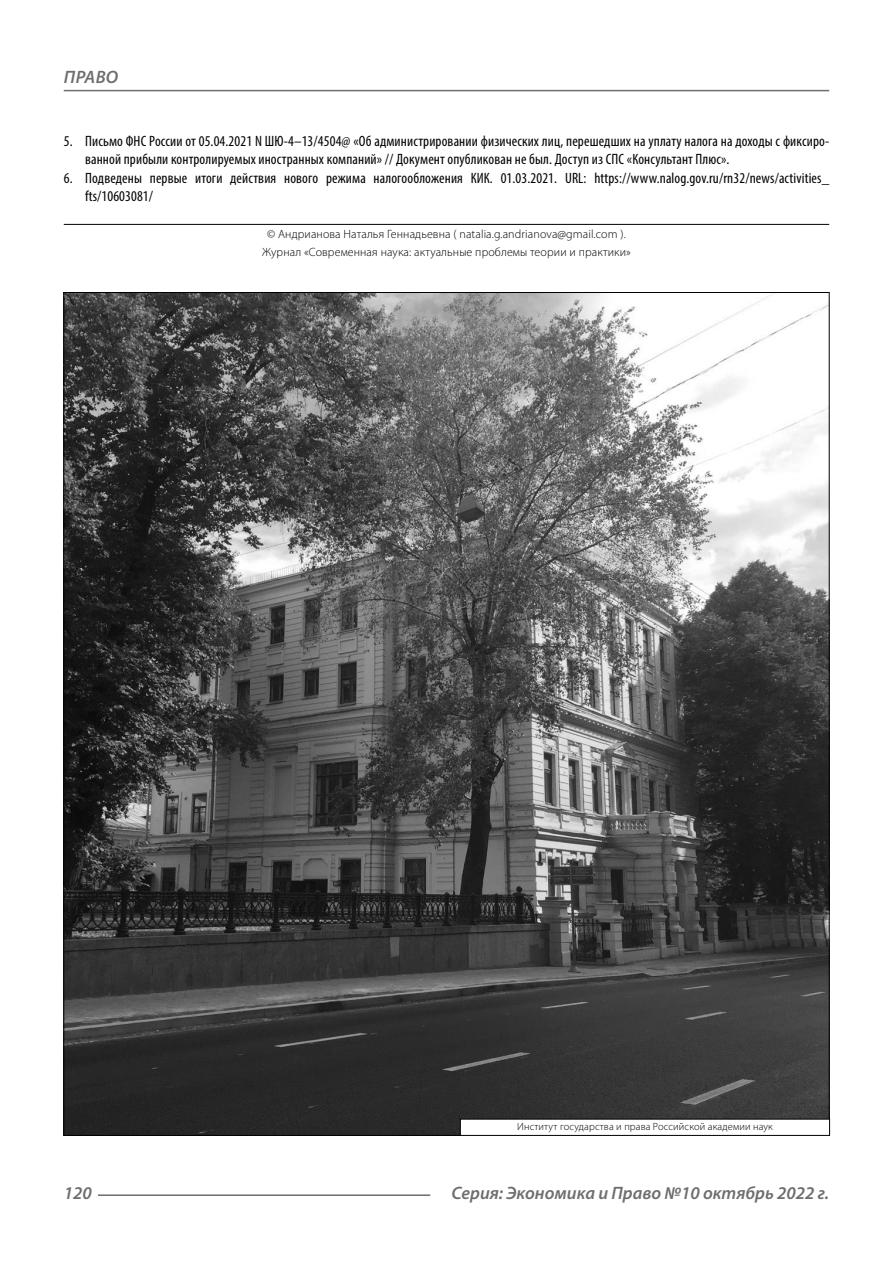
<style>
.page{position:relative;width:893px;height:1263px;background:#fff}
.page>*{position:absolute;margin:0;border:0;box-sizing:border-box;transform-origin:0 0}
.t1{font:italic 600 18px "Myriad Pro";color:#6e6e6e}
.t2{font:condensed 15px/18.3px "Myriad Pro";letter-spacing:.01em;color:#000}
.Copy{font:300 12px/18.3px "Myriad Pro";letter-spacing:.01em;color:#000;text-align:center}
.Author-doc{font:300 10.5px "Myriad Pro";letter-spacing:.01em;color:#000}
</style>
<div class="page">
<hr style="left:64px;top:224px;width:765px;height:1px;background:#000">
<img style="left:65px;top:294px;width:763px;height:840px">
<div style="left:460px;top:1119px;width:370px;height:16px;background:#fff"></div>
<div style="left:460px;top:1119px;width:370px;height:17px;border:1px solid #000"></div>
<hr style="left:98px;top:1194px;width:332px;height:2px;background:#6e6e6e">
<hr style="left:64px;top:90px;width:765px;height:1px;background:#6e6e6e">
<p class="t1" style="left:64px;top:66px;width:56px">ПРАВО</p>
<p class="t2" style="left:85px;top:132px;width:746px;text-indent:-21px">5. Письмо ФНС России от 05.04.2021 N ШЮ‑4–13/4504@ «Об администрировании физических лиц, перешедших на уплату налога на доходы с фиксиро&shy;ванной прибыли контролируемых иностранных компаний» // Документ опубликован не был. Доступ из СПС «Консультант Плюс».</p>
<p class="t2" style="left:85px;top:168px;width:746px;text-indent:-21px">6. Подведены первые итоги действия нового режима налогообложения КИК. 01.03.2021. URL: https://www.nalog.gov.ru/rn32/news/activities_ fts/10603081/</p>
<p class="Copy" style="left:262px;top:224px;width:370px">© Андрианова Наталья Геннадьевна ( natalia.g.andrianova@gmail.com ).<br>Журнал «Современная наука: актуальные проблемы теории и практики»</p>
<p class="Author-doc" style="left:517px;top:1120px;width:257px">Институт государства и права Российской академии наук</p>
<p class="t1" style="left:64px;top:1182px;width:30px">120</p>
<p class="t1" style="left:451px;top:1182px;width:379px">Серия: Экономика и Право №10 октябрь 2022 г.</p>
</div>
